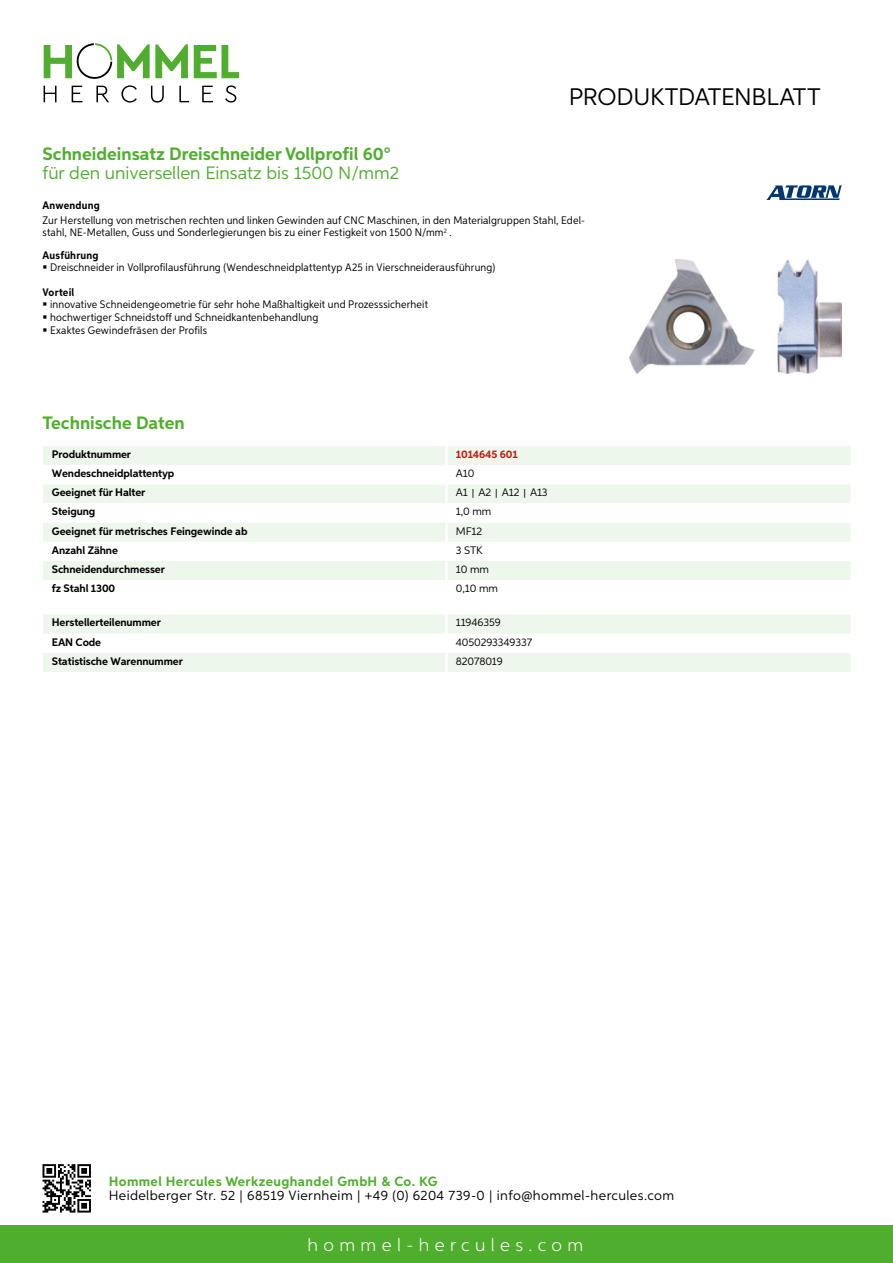
<style>
.page{position:relative;width:893px;height:1263px;background:#fff}
.page>*{position:absolute;margin:0;border:0;box-sizing:border-box;transform-origin:0 0}
.t1{font:24px "Aspira";letter-spacing:-.01em;color:#000}
.t2{font:700 18px "Aspira";color:#50ae2f}
.t3{font:18px "Aspira";color:#50ae2f}
.t4{font:300 18px "Aspira";letter-spacing:.3em;color:#fff}
.t5{font:13.5px "Aspira";letter-spacing:.03em;color:#000}
.t6{font:700 13.5px "Aspira";letter-spacing:.03em;color:#50ae2f}
.t7{font:10.95px/12.8px "Aspira Nar";letter-spacing:.015em;color:#000}
.t8{font:700 10.95px "Aspira";letter-spacing:-.01em;color:#000}
.t9{font:10.95px "Aspira";letter-spacing:-.01em;color:#000}
.t10{font:700 10.95px "Aspira Nar";letter-spacing:.02em;color:#000}
.t11{font:700 10.95px "Aspira";letter-spacing:-.01em;color:#cd1013}
.s1{font-family:"Wuerth Global";font-size:10.5px}
</style>
<div class="page">
<div style="left:0;top:1226px;width:893px;height:37px;background:#50ae2f"></div>
<svg style="left:43px;top:1164px;width:48px;height:48px"></svg>
<svg style="left:194px;top:45px;width:45px;height:33px"></svg>
<svg style="left:44px;top:43px;width:144px;height:36px"></svg>
<svg style="left:44px;top:86px;width:13px;height:16px"></svg>
<svg style="left:72px;top:86px;width:10px;height:16px"></svg>
<svg style="left:96px;top:86px;width:13px;height:16px"></svg>
<svg style="left:121px;top:85px;width:16px;height:18px"></svg>
<svg style="left:151px;top:86px;width:13px;height:17px"></svg>
<svg style="left:179px;top:86px;width:10px;height:16px"></svg>
<svg style="left:202px;top:86px;width:11px;height:16px"></svg>
<svg style="left:225px;top:85px;width:11px;height:18px"></svg>
<div style="left:43px;top:446px;width:807px;height:19px;background:#eef7eb"></div>
<svg style="left:43px;top:485px;width:807px;height:95px;fill:#eef7eb"></svg>
<hr style="left:445px;top:446px;width:3px;height:19px;background:#fff">
<hr style="left:445px;top:484px;width:3px;height:19px;background:#fff">
<hr style="left:445px;top:503px;width:3px;height:20px;background:#fff">
<hr style="left:445px;top:523px;width:3px;height:19px;background:#fff">
<hr style="left:445px;top:542px;width:3px;height:19px;background:#fff">
<hr style="left:445px;top:561px;width:3px;height:19px;background:#fff">
<svg style="left:43px;top:615px;width:807px;height:57px"></svg>
<hr style="left:445px;top:653px;width:3px;height:19px;background:#fff">
<img style="left:629px;top:259px;width:213px;height:114px">
<svg style="left:766px;top:185px;width:76px;height:15px"></svg>
<h1 class="t1" style="left:569px;top:82px;width:253px">Produktdatenblatt</h1>
<h2 class="t2" style="left:43px;top:142px;width:350px">Schneideinsatz Dreischneider Vollprofil 60°</h2>
<h2 class="t3" style="left:43px;top:162px;width:358px">für den universellen Einsatz bis 1500 N/mm2</h2>
<p class="t10" style="left:43px;top:199px;width:59px">Anwendung</p>
<p class="t7" style="left:43px;top:214px;width:544px;line-height:12px">Zur Herstellung von metrischen rechten und linken Gewinden auf CNC Maschinen, in den Materialgruppen Stahl, Edel&shy;stahl, NE-Metallen, Guss und Sonderlegierungen bis zu einer Festigkeit von 1500 N/mm<sup>2</sup> .</p>
<p class="t10" style="left:43px;top:248px;width:58px">Ausführung</p>
<p class="t7" style="left:50px;top:261px;width:447px">Dreischneider in Vollprofilausführung (Wendeschneidplattentyp A25 in Vierschneiderausführung)</p>
<p class="t10" style="left:43px;top:285px;width:33px">Vorteil</p>
<p class="t7" style="left:50px;top:298px;width:379px">innovative Schneidengeometrie für sehr hohe Maßhaltigkeit und Prozesssicherheit hochwertiger Schneidstoff und Schneidkantenbehandlung<br>Exaktes Gewindefräsen der Profils</p>
<h2 class="t2" style="left:43px;top:412px;width:144px">Technische Daten</h2>
<p class="t8" style="left:52px;top:447px;width:81px">Produktnummer</p>
<p class="t11" style="left:456px;top:447px;width:63px">1014645 601</p>
<p class="t8" style="left:52px;top:467px;width:124px">Wendeschneidplattentyp</p>
<p class="t9" style="left:456px;top:467px;width:20px">A10</p>
<p class="t8" style="left:52px;top:486px;width:95px">Geeignet für Halter</p>
<p class="t9" style="left:456px;top:486px;width:93px">A1 <span class="s1">|</span> A2 <span class="s1">|</span> A12 <span class="s1">|</span> A13</p>
<p class="t8" style="left:52px;top:505px;width:45px">Steigung</p>
<p class="t9" style="left:456px;top:505px;width:37px">1,0 mm</p>
<p class="t8" style="left:52px;top:524px;width:197px">Geeignet für metrisches Feingewinde ab</p>
<p class="t9" style="left:456px;top:524px;width:28px">MF12</p>
<p class="t8" style="left:52px;top:543px;width:68px">Anzahl Zähne</p>
<p class="t9" style="left:456px;top:543px;width:22px">3 STK</p>
<p class="t8" style="left:52px;top:562px;width:115px">Schneidendurchmesser</p>
<p class="t9" style="left:456px;top:562px;width:35px">10 mm</p>
<p class="t8" style="left:52px;top:581px;width:65px">fz Stahl 1300</p>
<p class="t9" style="left:456px;top:581px;width:44px">0,10 mm</p>
<p class="t8" style="left:52px;top:616px;width:111px">Herstellerteilenummer</p>
<p class="t9" style="left:456px;top:616px;width:46px">11946359</p>
<p class="t8" style="left:52px;top:635px;width:51px">EAN Code</p>
<p class="t9" style="left:456px;top:635px;width:78px">4050293349337</p>
<p class="t8" style="left:52px;top:654px;width:132px">Statistische Warennummer</p>
<p class="t9" style="left:456px;top:654px;width:48px">82078019</p>
<p class="t6" style="left:109px;top:1172px;width:330px">Hommel Hercules Werkzeughandel GmbH &amp; Co. KG</p>
<p class="t5" style="left:109px;top:1187px;width:567px">Heidelberger Str. 52 | 68519 Viernheim | +49 (0) 6204 739-0 | info@hommel-hercules.com</p>
<h2 class="t4" style="left:307px;top:1234px;width:277px">hommel-hercules.com</h2>
</div>
